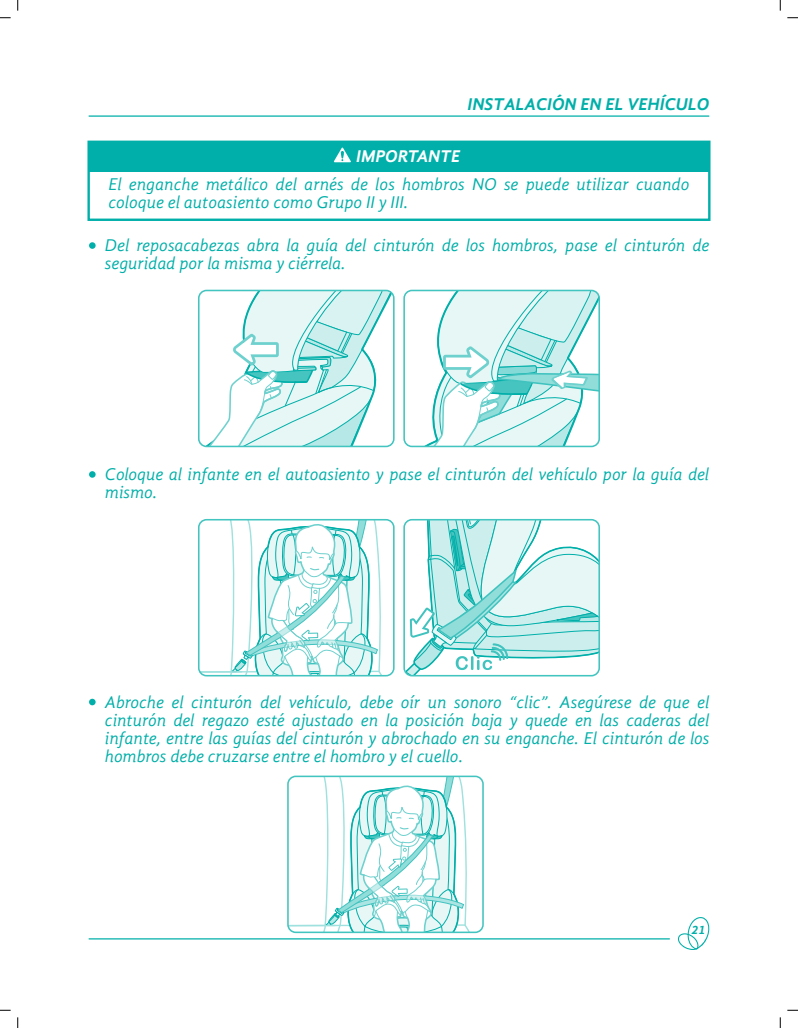
<style>
.page{position:relative;width:798px;height:1028px;background:#fff}
.page>*{position:absolute;margin:0;border:0;box-sizing:border-box;transform-origin:0 0}
.t1{font:italic 17.5px/18.1px "Gandhi Sans";color:#00afa9}
.t2{font:italic 700 17.5px "Gandhi Sans";color:#00afa9}
.t3{font:italic 700 17.5px "Gandhi Sans";color:#fff}
.t4{font:italic 700 12.5px "Gandhi Sans";color:#00afa9}
</style>
<div class="page">
<hr style="left:89px;top:938px;width:580px;height:1px;background:#00afa9">
<svg style="left:678px;top:917px;width:31px;height:33px"></svg>
<div style="left:87px;top:141px;width:623px;height:80px;border:2px solid #00afa9"></div>
<div style="left:89px;top:143px;width:620px;height:29px;background:#00afa9"></div>
<svg style="left:333px;top:148px;width:18px;height:14px"></svg>
<svg style="left:406px;top:290px;width:193px;height:156px"></svg>
<div style="left:403px;top:290px;width:196px;height:157px;border:2px solid #42c4c0;border-radius:8px"></div>
<svg style="left:201px;top:290px;width:192px;height:156px"></svg>
<div style="left:198px;top:290px;width:196px;height:157px;border:2px solid #42c4c0;border-radius:8px"></div>
<div style="left:89px;top:242px;width:7px;height:7px;background:#00afa9;border-radius:50%"></div>
<svg style="left:290px;top:778px;width:190px;height:152px"></svg>
<div style="left:287px;top:775px;width:196px;height:158px;border:2px solid #42c4c0;border-radius:8px"></div>
<div style="left:89px;top:698px;width:7px;height:7px;background:#00afa9;border-radius:50%"></div>
<svg style="left:406px;top:520px;width:193px;height:155px"></svg>
<div style="left:403px;top:519px;width:196px;height:157px;border:2px solid #42c4c0;border-radius:8px"></div>
<svg style="left:201px;top:520px;width:192px;height:155px"></svg>
<div style="left:198px;top:519px;width:196px;height:157px;border:2px solid #42c4c0;border-radius:8px"></div>
<div style="left:89px;top:471px;width:7px;height:7px;background:#00afa9;border-radius:50%"></div>
<hr style="left:89px;top:115px;width:620px;height:2px;background:#00afa9">
<p class="t2" style="left:467px;top:94px;width:243px">INSTALACIÓN EN EL VEHÍCULO</p>
<p class="t3" style="left:356px;top:146px;width:105px">IMPORTANTE</p>
<p class="t1" style="left:108px;top:175px;width:582px">El enganche metálico del arnés de los hombros NO se puede utilizar cuando coloque el autoasiento como Grupo II y III.</p>
<p class="t1" style="left:105px;top:236px;width:605px">Del reposacabezas abra la guía del cinturón de los hombros, pase el cinturón de seguridad por la misma y ciérrela.</p>
<p class="t1" style="left:105px;top:465px;width:605px">Coloque al infante en el autoasiento y pase el cinturón del vehículo por la guía del mismo.</p>
<p class="t1" style="left:105px;top:692px;width:605px;text-align:justify">Abroche el cinturón del vehículo, debe oír un sonoro “clic”. Asegúrese de que el cinturón del regazo esté ajustado en la posición baja y quede en las caderas del infante, entre las guías del cinturón y abrochado en su enganche. El cinturón de los hombros debe cruzarse entre el hombro y el cuello.</p>
<p class="t4" style="left:691px;top:922px;width:15px">21</p>
</div>
